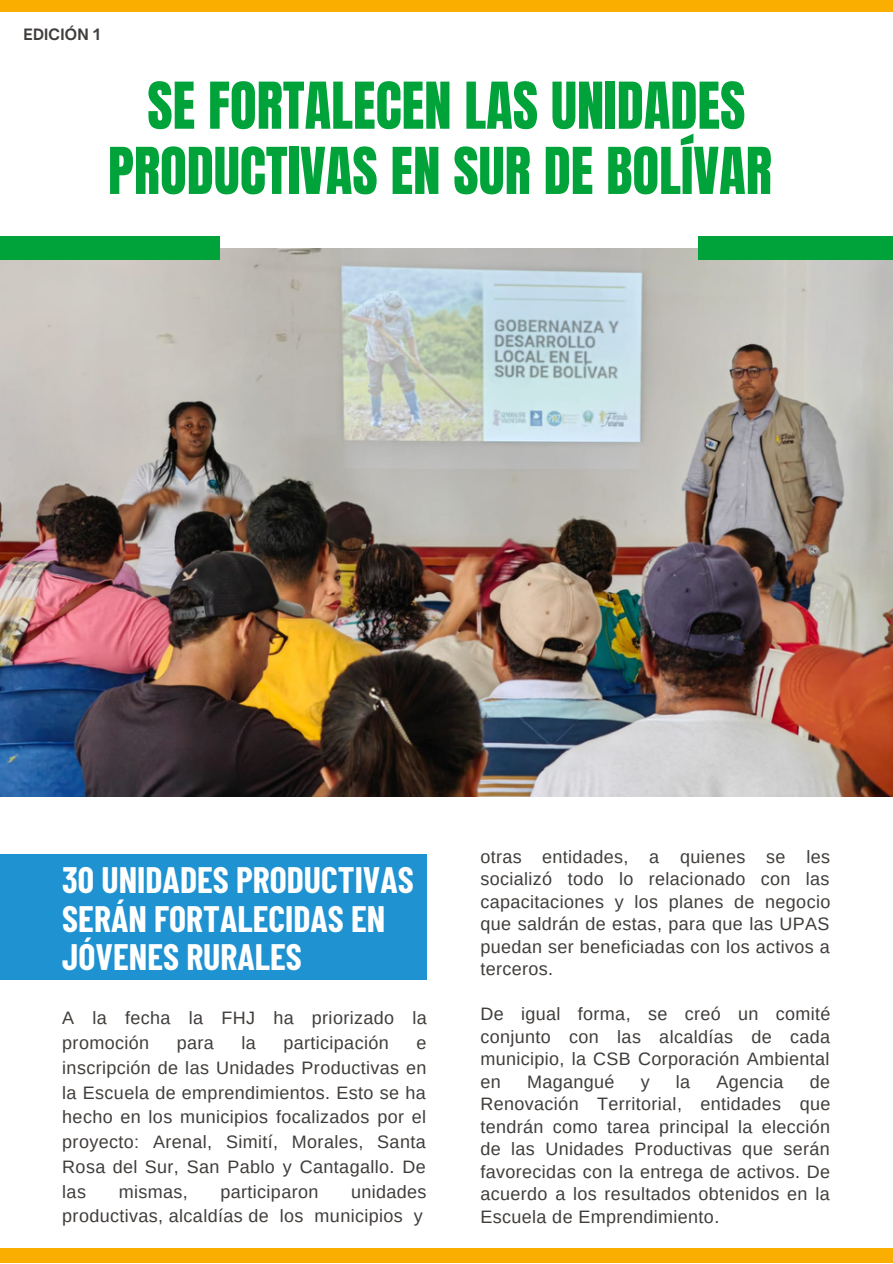
<style>
.page{position:relative;width:893px;height:1264px;background:#fff}
.page>*{position:absolute;margin:0;border:0;box-sizing:border-box;transform-origin:0 0}
.t1{font:54.9px/65.2px "Anton";color:#00a339;text-align:center}
.t2{font:700 36px/38.2px "Barlow Condensed";color:#fff}
.t3{font:18px/22.5px "Arimo";letter-spacing:.02em;color:#403d3b;text-align:justify}
.t4{font:700 15px "Open Sauce One";letter-spacing:.015em;color:#403d3b}
</style>
<div class="page">
<img style="left:0;top:248px;width:892px;height:548px">
<div style="left:0;top:237px;width:220px;height:23px;background:#00a339"></div>
<div style="left:698px;top:237px;width:194px;height:23px;background:#00a339"></div>
<div style="left:0;top:0;width:892px;height:12px;background:#f9ae00"></div>
<div style="left:0;top:1248px;width:892px;height:14px;background:#f9ae00"></div>
<div style="left:0;top:854px;width:426px;height:125px;background:#1f92d1"></div>
<p class="t4" style="left:23px;top:25px;width:78px">EDICIÓN 1</p>
<h1 class="t1" style="left:108px;top:74px;width:665px">SE FORTALECEN LAS UNIDADES<br>PRODUCTIVAS EN SUR DE BOLÍVAR</h1>
<h2 class="t2" style="left:62px;top:859px;width:353px">30 UNIDADES PRODUCTIVAS<br>SERÁN FORTALECIDAS EN<br>JÓVENES RURALES</h2>
<p class="t3" style="left:62px;top:1005px;width:366px;line-height:24.8px">A la fecha la FHJ ha priorizado la promoción</p>
<p class="t3" style="left:177px;top:1031px;width:39px">para</p>
<p class="t3" style="left:241px;top:1031px;width:16px">la</p>
<p class="t3" style="left:283px;top:1031px;width:107px">participación</p>
<p class="t3" style="left:62px;top:1030px;width:366px;line-height:24.8px;text-indent:354px">e inscripción de las Unidades Productivas en la Escuela de emprendimientos. Esto se ha hecho en los municipios focalizados por el proyecto: Arenal, Simití, Morales, Santa Rosa del Sur, San Pablo y Cantagallo. De las</p>
<p class="t3" style="left:62px;top:1178px;width:366px;line-height:24.8px;text-align:right">unidades<br>productivas, alcaldías de los municipios y</p>
<p class="t3" style="left:119px;top:1179px;width:71px">mismas,</p>
<p class="t3" style="left:220px;top:1179px;width:99px">participaron</p>
<p class="t3" style="left:480px;top:845px;width:351px">otras entidades, a quienes se les socializó todo lo relacionado con las capacitaciones y los planes de negocio que saldrán de estas, para que las UPAS puedan ser beneficiadas con los activos a terceros.</p>
<p class="t3" style="left:480px;top:1002px;width:351px">De igual forma, se creó un comité conjunto con las alcaldías de cada municipio, la CSB Corporación Ambiental en</p>
<p class="t3" style="left:527px;top:1070px;width:89px">Magangué</p>
<p class="t3" style="left:640px;top:1070px;width:10px">y</p>
<p class="t3" style="left:675px;top:1070px;width:16px">la</p>
<p class="t3" style="left:716px;top:1070px;width:69px">Agencia</p>
<p class="t3" style="left:480px;top:1070px;width:351px;text-indent:329px">de Renovación Territorial, entidades que tendrán como tarea principal la elección de las Unidades Productivas que serán favorecidas con la entrega de activos. De acuerdo a los resultados obtenidos en la Escuela de Emprendimiento.</p>
</div>
